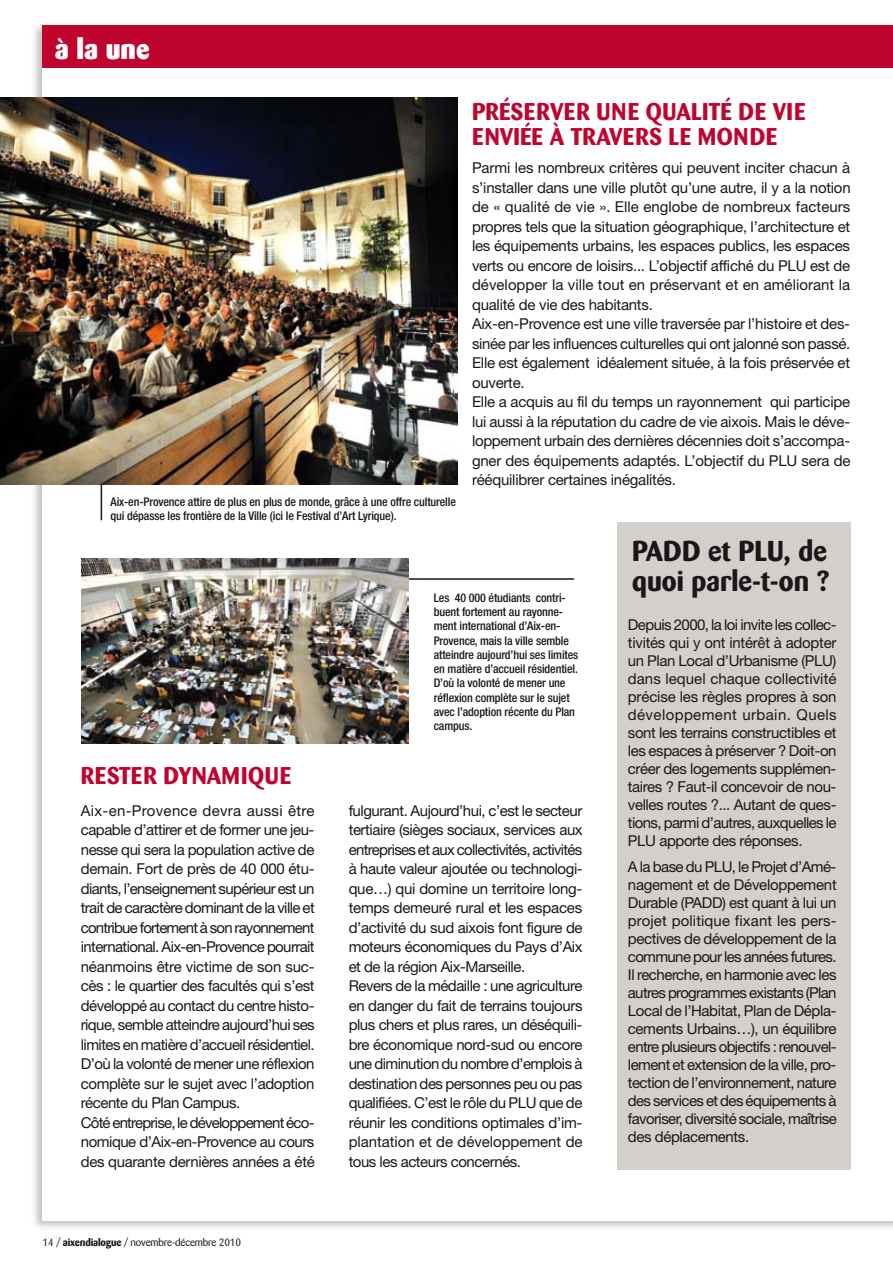
<style>
.page{position:relative;width:893px;height:1263px;background:#fff}
.page>*{position:absolute;margin:0;border:0;box-sizing:border-box;transform-origin:0 0}
.t1{font:700 28.5px/30px "Barmeno";color:#1a171b}
.t2{font:800 28.5px "Barmeno";color:#fff}
.t3{font:700 24px/25.5px "Barmeno";letter-spacing:.025em;color:#bf052e}
.t4{font:15px/19.5px "Helvetica Neue";letter-spacing:-.025em;color:#1a171b}
.t5{font:500 condensed 12px/14.2px "Helvetica Neue";letter-spacing:-.01em;color:#1a171b}
.t6{font:10.5px "Barmeno";letter-spacing:-.015em;color:#1a171b}
.s1{font-weight:700}
</style>
<div class="page">
<div style="left:30px;top:21px;width:863px;height:1210px;background:#1a171b;opacity:.27"></div>
<div style="left:43px;top:25px;width:850px;height:1195px;background:#fff"></div>
<hr style="left:396px;top:578px;width:178px;height:2px;background:#1a171b">
<div style="left:43px;top:26px;width:850px;height:42px;background:#bf052e"></div>
<hr style="left:101px;top:468px;width:1px;height:52px;background:#1a171b">
<img style="left:0;top:98px;width:457px;height:387px">
<img style="left:81px;top:558px;width:327px;height:185px">
<div style="left:617px;top:522px;width:233px;height:647px;background:#d5cfcb"></div>
<h1 class="t2" style="left:55px;top:31px;width:96px">à la une</h1>
<p class="t5" style="left:111px;top:494px;width:347px">Aix-en-Provence attire de plus en plus de monde, grâce à une offre culturelle qui dépasse les frontière de la Ville (ici le Festival d’Art Lyrique).</p>
<h2 class="t3" style="left:472px;top:98px;width:335px">PRÉSERVER UNE QUALITÉ DE VI E<br>ENVIÉE À TRAVERS LE MONDE</h2>
<p class="t4" style="left:472px;top:158px;width:380px">Parmi les nombreux critères qui peuvent inciter chacun à s’installer dans une ville plutôt qu’une autre, il y a la notion de « qualité de vie ». Elle englobe de nombreux facteurs propres tels que la situation géographique, l’architecture et les équipements urbains, les espaces publics, les espaces verts ou encore de loisirs... L’objectif affiché du PLU est de développer la ville tout en préservant et en améliorant la qualité de vie des habitants.<br>Aix-en-Provence est une ville traversée par l’histoire et des&shy;sinée par les influences culturelles qui ont jalonné son passé.<br>Elle est également idéalement située, à la fois préservée et ouverte.<br>Elle a acquis au fil du temps un rayonnement qui participe lui aussi à la réputation du cadre de vie aixois. Mais le déve&shy;loppement urbain des dernières décennies doit s’accompa&shy;gner des équipements adaptés. L’objectif du PLU sera de rééquilibrer certaines inégalités.</p>
<h2 class="t3" style="left:81px;top:763px;width:212px">RESTER DYNAMI QUE</h2>
<p class="t5" style="left:434px;top:590px;width:146px">Les 40 000 étudiants contri&shy;buent fortement au rayonne&shy;ment international d’Aix-en-<br>Provence, mais la ville semble atteindre aujourd’hui ses limites en matière d’accueil résidentiel.<br>D’où la volonté de mener une réflexion complète sur le sujet avec l’adoption récente du Plan campus.</p>
<p class="t4" style="left:81px;top:800px;width:236px">Aix-en-Provence devra aussi être capable d’attirer et de former une jeu&shy;nesse qui sera la population active de demain. Fort de près de 40 000 étu&shy;diants, l’enseignement supérieur est un trait de caractère dominant de la ville et contribue fortement à son rayonnement international. Aix-en-Provence pourrait néanmoins être victime de son suc&shy;cès : le quartier des facultés qui s’est développé au contact du centre histo&shy;rique, semble atteindre aujourd’hui ses limites en matière d’accueil résidentiel.<br>D’où la volonté de mener une réflexion complète sur le sujet avec l’adoption récente du Plan Campus.<br>Côté entreprise, le développement éco&shy;nomique d’Aix-en-Provence au cours des quarante dernières années a été</p>
<p class="t4" style="left:349px;top:800px;width:236px">fulgurant. Aujourd’hui, c’est le secteur tertiaire (sièges sociaux, services aux entreprises et aux collectivités, activités à haute valeur ajoutée ou technologi&shy;que…) qui domine un territoire long&shy;temps demeuré rural et les espaces d’activité du sud aixois font figure de moteurs économiques du Pays d’Aix et de la région Aix-Marseille.<br>Revers de la médaille : une agriculture en danger du fait de terrains toujours plus chers et plus rares, un déséquili&shy;bre économique nord-sud ou encore une diminution du nombre d’emplois à destination des personnes peu ou pas qualifiées. C’est le rôle du PLU que de réunir les conditions optimales d’im&shy;plantation et de développement de tous les acteurs concernés.</p>
<p class="t6" style="left:43px;top:1236px;width:200px">14 / <span class="s1">AIXENDIALOGUE</span> / novembre-décembre 2010</p>
<h1 class="t1" style="left:632px;top:536px;width:199px">PADD ET PLU, DE<br>QUOI PARLE-T-ON ?</h1>
<p class="t4" style="left:628px;top:615px;width:210px;line-height:18px;text-align:justify">Depuis 2000, la loi invite les collec&shy;tivités qui y ont intérêt à adopter un Plan Local d’Urbanisme (PLU) dans lequel chaque collectivité précise les règles propres à son développement urbain. Quels sont les terrains constructibles et les espaces à préserver ? Doit-on créer des logements supplémen&shy;taires ? Faut-il concevoir de nou&shy;velles routes ?... Autant de ques&shy;tions, parmi d’autres, auxquelles le PLU apporte des réponses.</p>
<p class="t4" style="left:628px;top:857px;width:210px;line-height:18px;text-align:justify">A la base du PLU, le Projet d’Amé&shy;nagement et de Développement Durable (PADD) est quant à lui un projet politique fixant les pers&shy;pectives de développement de la commune pour les années futures.<br>Il recherche, en harmonie avec les autres programmes existants (Plan Local de l’Habitat, Plan de Dépla&shy;cements Urbains…), un équilibre entre plusieurs objectifs : renouvel&shy;lement et extension de la ville, pro&shy;tection de l’environnement, nature des services et des équipements à favoriser, diversité sociale, maîtrise des déplacements.</p>
</div>
